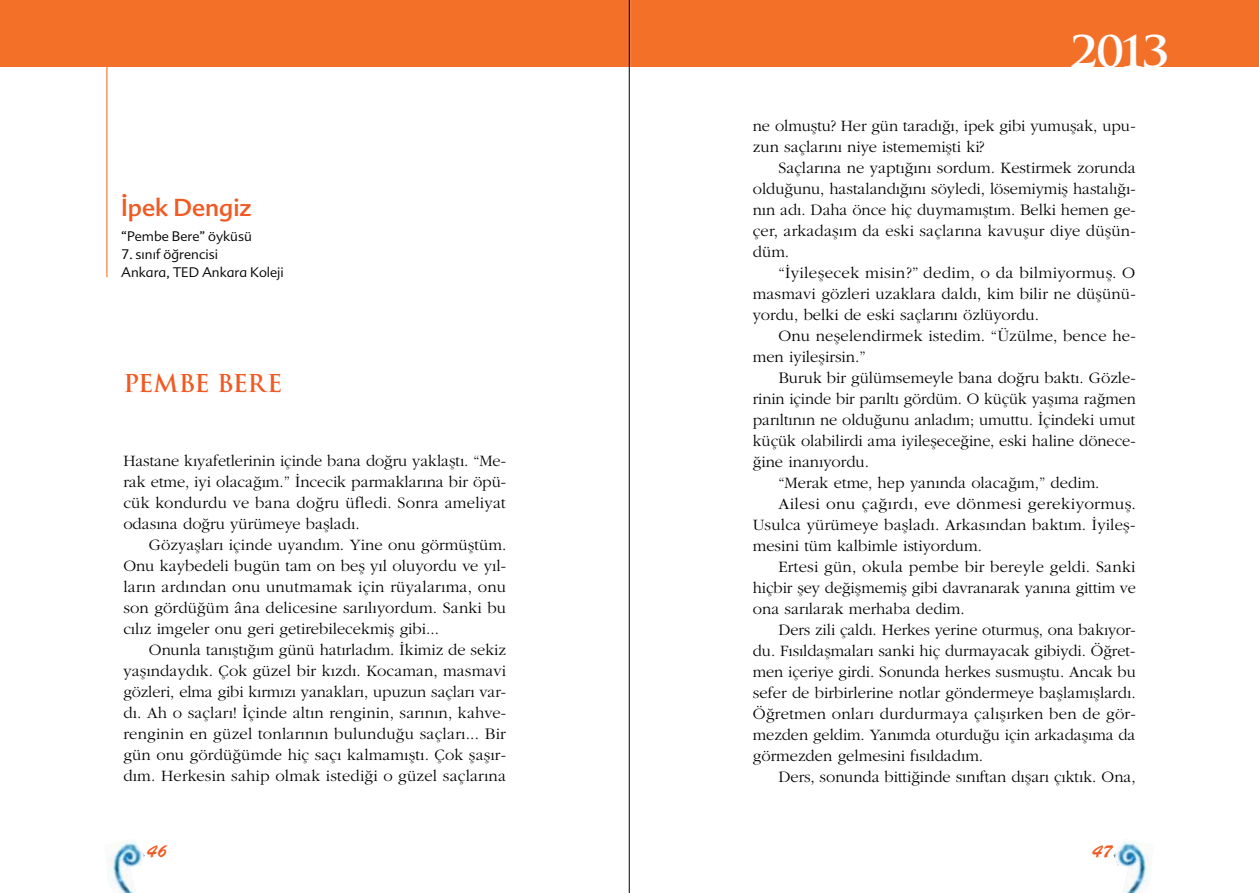
<style>
.page{position:relative;width:1259px;height:893px;background:#fff}
.page>*{position:absolute;margin:0;border:0;box-sizing:border-box;transform-origin:0 0}
.t1{font:700 49.2px "Trajan Pro";color:#fff}
.t2{font:24px "Adver Regular GK";color:#f15a22}
.t3{font:700 24px "Trajan Pro";letter-spacing:-.025em;color:#f15a22}
.t4{font:18px "Brush Script Std";color:#f15a22}
.t5{font:16.5px/21px "Garamond Light GK";color:#000;text-align:justify}
.t6{font:16.5px "Garamond Light GK";letter-spacing:.02em;color:#000;scale:1.04 1}
.t7{font:13.5px/18px "Adver Light GK";color:#000}
</style>
<div class="page">
<div style="left:629px;top:0;width:630px;height:67px;background:#f37029"></div>
<img style="left:1113px;top:840px;width:39px;height:53px">
<hr style="left:106px;top:56px;width:1px;height:221px;background:#f37029">
<div style="left:0;top:0;width:629px;height:67px;background:#f37029"></div>
<img style="left:106px;top:839px;width:39px;height:54px">
<div style="left:627px;top:0;width:5px;height:893px;background:#fff;opacity:.75"></div>
<hr style="left:629px;top:0;width:1px;height:893px;background:#000">
<h2 class="t2" style="left:121px;top:194px;width:132px">İpek Dengiz</h2>
<p class="t7" style="left:121px;top:227px;width:132px">“Pembe Bere” öyküsü</p>
<p class="t7" style="left:121px;top:245px;width:164px">7. sınıf öğrencisi<br>Ankara, TED Ankara Koleji</p>
<h2 class="t3" style="left:123px;top:369px;width:160px">PEMBE BERE</h2>
<p class="t5" style="left:123px;top:451px;width:384px">Hastane kıyafetlerinin içinde bana doğru yaklaştı. “Me&shy;rak etme, iyi olacağım.” İncecik parmaklarına bir öpü&shy;cük kondurdu ve bana doğru üfledi. Sonra ameliyat odasına doğru yürümeye başladı.</p>
<p class="t5" style="left:123px;top:535px;width:384px;text-indent:26px">Gözyaşları içinde uyandım. Yine onu görmüştüm.<br>Onu kaybedeli bugün tam on beş yıl oluyordu ve yıl&shy;ların ardından onu unutmamak için rüyalarıma, onu son gördüğüm âna delicesine sarılıyordum. Sanki bu cılız imgeler onu geri getirebilecekmiş gibi...</p>
<p class="t5" style="left:123px;top:640px;width:384px;text-indent:26px">Onunla tanıştığım günü hatırladım. İkimiz de sekiz yaşındaydık. Çok güzel bir kızdı. Kocaman, masmavi gözleri, elma gibi kırmızı yanakları, upuzun saçları var&shy;dı. Ah o saçları! İçinde altın renginin, sarının, kahve&shy;renginin en güzel tonlarının bulunduğu saçları... Bir gün onu gördüğümde hiç saçı kalmamıştı. Çok şaşır&shy;dım. Herkesin sahip olmak istediği o güzel saçlarına</p>
<p class="t4" style="left:146px;top:841px;width:22px">46</p>
<h1 class="t1" style="left:1070px;top:18px;width:101px">2013</h1>
<p class="t5" style="left:753px;top:115px;width:384px">ne olmuştu? Her gün taradığı, ipek gibi yumuşak, upu&shy;zun saçlarını niye istememişti ki?</p>
<p class="t5" style="left:753px;top:157px;width:384px;text-indent:26px">Saçlarına ne yaptığını sordum. Kestirmek zorunda olduğunu, hastalandığını söyledi, lösemiymiş hastalığı&shy;nın adı. Daha önce hiç duymamıştım. Belki hemen ge&shy;çer, arkadaşım da eski saçlarına kavuşur diye düşün&shy;düm.</p>
<p class="t5" style="left:753px;top:262px;width:384px;text-indent:26px">“İyileşecek misin?” dedim, o da bilmiyormuş. O masmavi gözleri uzaklara daldı, kim bilir ne düşünü&shy;yordu, belki de eski saçlarını özlüyordu.</p>
<p class="t5" style="left:753px;top:325px;width:384px;text-indent:26px">Onu neşelendirmek istedim. “Üzülme, bence he&shy;men iyileşirsin.”</p>
<p class="t5" style="left:778px;top:367px;width:359px">Buruk bir gülümsemeyle bana doğru baktı. Gözle-</p>
<p class="t5" style="left:753px;top:388px;width:384px">rinin içinde bir parıltı gördüm. O küçük yaşıma rağmen</p>
<p class="t5" style="left:753px;top:409px;width:384px">parıltının ne olduğunu anladım; umuttu. İçindeki umut</p>
<p class="t5" style="left:753px;top:430px;width:384px">küçük olabilirdi ama iyileşeceğine, eski haline dönece-</p>
<p class="t5" style="left:753px;top:451px;width:118px">ğine inanıyordu.</p>
<p class="t5" style="left:778px;top:472px;width:323px">“Merak etme, hep yanında olacağım,” dedim.</p>
<p class="t6" style="left:778px;top:494px;width:345px">Ailesi onu çağırdı, eve dönmesi gerekiyormuş.</p>
<p class="t5" style="left:753px;top:514px;width:384px">Usulca yürümeye başladı. Arkasından baktım. İyileş-</p>
<p class="t5" style="left:753px;top:535px;width:231px">mesini tüm kalbimle istiyordum.</p>
<p class="t5" style="left:778px;top:556px;width:359px">Ertesi gün, okula pembe bir bereyle geldi. Sanki</p>
<p class="t5" style="left:753px;top:577px;width:384px">hiçbir şey değişmemiş gibi davranarak yanına gittim ve</p>
<p class="t5" style="left:753px;top:598px;width:213px">ona sarılarak merhaba dedim.</p>
<p class="t5" style="left:778px;top:619px;width:359px">Ders zili çaldı. Herkes yerine oturmuş, ona bakıyor-</p>
<p class="t5" style="left:753px;top:640px;width:384px">du. Fısıldaşmaları sanki hiç durmayacak gibiydi. Öğret-</p>
<p class="t5" style="left:753px;top:661px;width:384px">men içeriye girdi. Sonunda herkes susmuştu. Ancak bu</p>
<p class="t5" style="left:753px;top:682px;width:384px">sefer de birbirlerine notlar göndermeye başlamışlardı.</p>
<p class="t5" style="left:753px;top:703px;width:384px">Öğretmen onları durdurmaya çalışırken ben de gör-</p>
<p class="t5" style="left:753px;top:724px;width:384px">mezden geldim. Yanımda oturduğu için arkadaşıma da</p>
<p class="t5" style="left:753px;top:745px;width:232px">görmezden gelmesini fısıldadım.</p>
<p class="t5" style="left:778px;top:766px;width:359px">Ders, sonunda bittiğinde sınıftan dışarı çıktık. Ona,</p>
<p class="t4" style="left:1092px;top:841px;width:22px">47</p>
</div>
